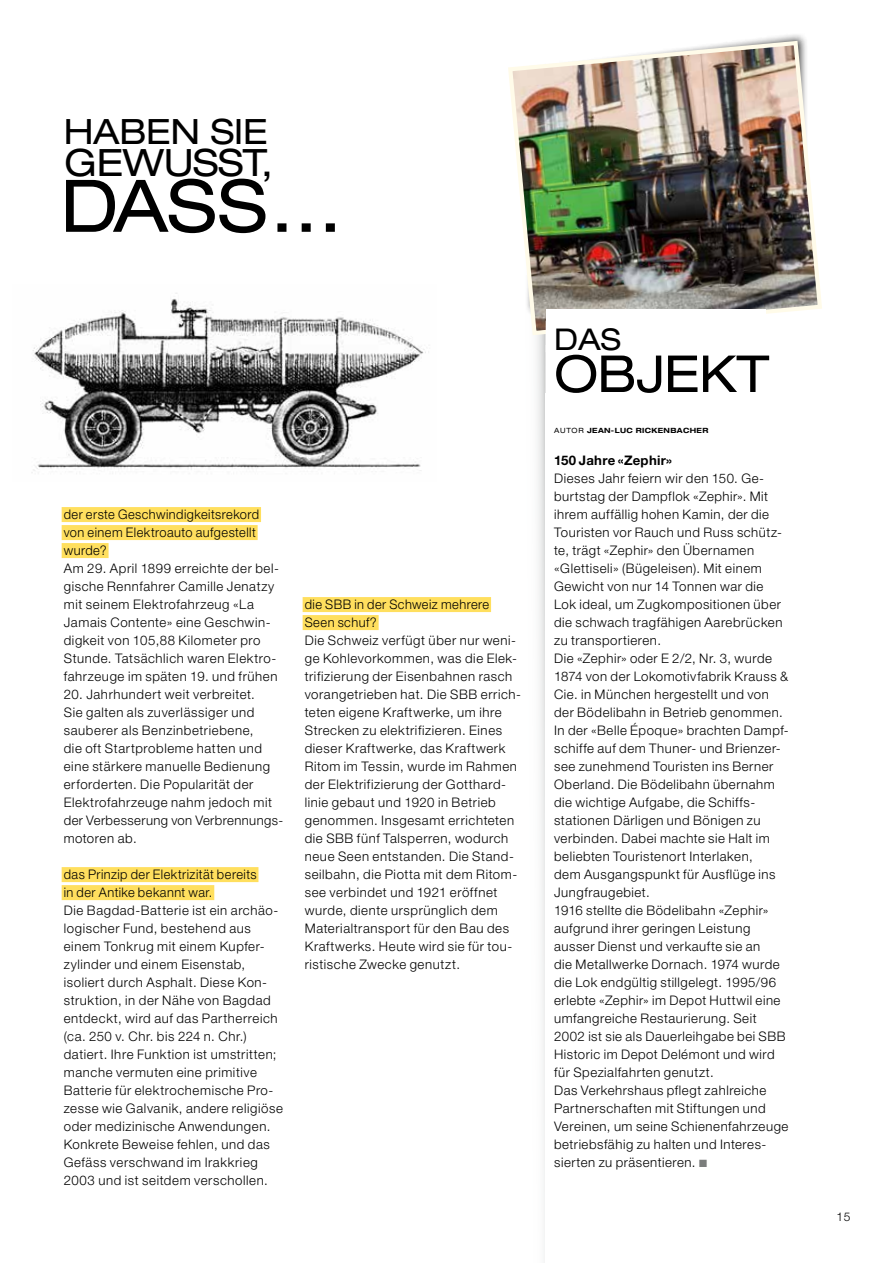
<style>
.page{position:relative;width:893px;height:1263px;background:#fff}
.page>*{position:absolute;margin:0;border:0;box-sizing:border-box;transform-origin:0 0}
.t1{font:expanded 72.6px "Helvetica Neue LT Pro";color:#000}
.t2{font:expanded 51px "Helvetica Neue LT Pro";letter-spacing:-.015em;color:#000}
.t3{font:expanded 37.65px "Helvetica Neue LT Pro";letter-spacing:-.01em;color:#000}
.t4{font:expanded 34.95px "Helvetica Neue LT Pro";letter-spacing:-.01em;color:#000}
.t5{font:expanded 30px "Helvetica Neue LT Pro";color:#000}
.t6{font:300 13.2px/18px "Helvetica Neue LT Pro";letter-spacing:.045em;color:#000}
.t7{font:700 13.2px "Helvetica Neue LT Pro";letter-spacing:.02em;color:#000}
.t8{font:300 12px "Helvetica Neue LT Pro";color:#000}
.t9{font:700 expanded 7.2px "Helvetica Neue LT Pro";letter-spacing:.05em;color:#000}
.s1{font-weight:400}
.s2{color:#7b7d7c}
</style>
<div class="page">
<div style="left:524px;top:33px;width:285px;height:201px;background:#000;opacity:.75"></div>
<div style="left:303px;top:597px;width:188px;height:15px;background:#ffdf5e"></div>
<div style="left:303px;top:615px;width:76px;height:15px;background:#ffdf5e"></div>
<svg style="left:537px;top:337px;width:9px;height:915px"></svg>
<img style="left:508px;top:39px;width:314px;height:298px">
<div style="left:546px;top:309px;width:219px;height:28px;background:#fff"></div>
<div style="left:62px;top:507px;width:199px;height:15px;background:#ffdf5e"></div>
<div style="left:62px;top:525px;width:196px;height:15px;background:#ffdf5e"></div>
<div style="left:62px;top:543px;width:47px;height:15px;background:#ffdf5e"></div>
<div style="left:62px;top:867px;width:196px;height:15px;background:#ffdf5e"></div>
<div style="left:62px;top:885px;width:152px;height:15px;background:#ffdf5e"></div>
<img style="left:31px;top:293px;width:395px;height:180px">
<h3 class="t4" style="left:64px;top:110px;width:206px">HABEN SIE</h3>
<h3 class="t3" style="left:64px;top:138px;width:211px">GEWUSST,</h3>
<h1 class="t1" style="left:60px;top:160px;width:284px">DASS…</h1>
<p class="t6" style="left:64px;top:505px;width:217px">der erste Geschwindigkeitsrekord von einem Elektroauto aufgestellt wurde?<br>Am 29. April 1899 erreichte der bel&shy;gische Rennfahrer Camille Jenatzy mit seinem Elektrofahrzeug «La<br>Jamais Contente» eine Geschwin&shy;digkeit von 105,88 Kilometer pro<br>Stunde. Tatsächlich waren Elektro&shy;fahrzeuge im späten 19. und frühen</p>
<p class="t6" style="left:64px;top:685px;width:221px">20. Jahrhundert weit verbreitet.<br>Sie galten als zuverlässiger und sauberer als Benzinbetriebene,<br>die oft Startprobleme hatten und eine stärkere manuelle Bedienung erforderten. Die Popularität der<br>Elektrofahrzeuge nahm jedoch mit der Verbesserung von Verbrennungs&shy;motoren ab.</p>
<p class="t6" style="left:64px;top:865px;width:221px">das Prinzip der Elektrizität bereits<br>in der Antike bekannt war.<br>Die Bagdad-Batterie ist ein archäo&shy;logischer Fund, bestehend aus einem Tonkrug mit einem Kupfer&shy;zylinder und einem Eisenstab, isoliert durch Asphalt. Diese Kon&shy;struktion, in der Nähe von Bagdad entdeckt, wird auf das Partherreich (ca. 250 v. Chr. bis 224 n. Chr.) datiert. Ihre Funktion ist umstritten; manche vermuten eine primitive Batterie für elektrochemische Pro&shy;zesse wie Galvanik, andere religiöse oder medizinische Anwendungen.<br>Konkrete Beweise fehlen, und das Gefäss verschwand im Irakkrieg 2003 und ist seitdem verschollen.</p>
<p class="t6" style="left:305px;top:595px;width:218px">die SBB in der Schweiz mehrere<br>Seen schuf?<br>Die Schweiz verfügt über nur weni&shy;ge Kohlevorkommen, was die Elek&shy;trifizierung der Eisenbahnen rasch vorangetrieben hat. Die SBB errich&shy;teten eigene Kraftwerke, um ihre<br>Strecken zu elektrifizieren. Eines dieser Kraftwerke, das Kraftwerk<br>Ritom im Tessin, wurde im Rahmen der Elektrifizierung der Gotthard&shy;linie gebaut und 1920 in Betrieb genommen. Insgesamt errichteten die SBB fünf Talsperren, wodurch neue Seen entstanden. Die Stand&shy;seilbahn, die Piotta mit dem Ritom&shy;see verbindet und 1921 eröffnet wurde, diente ursprünglich dem<br>Materialtransport für den Bau des<br>Kraftwerks. Heute wird sie für tou&shy;ristische Zwecke genutzt.</p>
<h3 class="t5" style="left:554px;top:320px;width:68px">DAS</h3>
<h2 class="t2" style="left:554px;top:342px;width:216px">OBJEKT</h2>
<p class="t9" style="left:554px;top:426px;width:156px"><span class="s1">AUTOR</span> JEAN-LUC RICKENBACHER</p>
<p class="t7" style="left:554px;top:452px;width:119px">150 Jahre «Zephir»</p>
<p class="t6" style="left:554px;top:469px;width:236px">Dieses Jahr feiern wir den 150. Ge&shy;burtstag der Dampflok «Zephir». Mit ihrem auffällig hohen Kamin, der die Touristen vor Rauch und Russ schütz&shy;te, trägt «Zephir» den Übernamen «Glettiseli» (Bügeleisen). Mit einem Gewicht von nur 14 Tonnen war die<br>Lok ideal, um Zugkompositionen über die schwach tragfähigen Aarebrücken zu transportieren.<br>Die «Zephir» oder E 2/2, Nr. 3, wurde 1874 von der Lokomotivfabrik Krauss &amp; Cie. in München hergestellt und von der Bödelibahn in Betrieb genommen.<br>In der «Belle Époque» brachten Dampf&shy;schiffe auf dem Thuner- und Brienzer&shy;see zunehmend Touristen ins Berner Oberland. Die Bödelibahn übernahm die wichtige Aufgabe, die Schiffs&shy;stationen Därligen und Bönigen zu verbinden. Dabei machte sie Halt im beliebten Touristenort Interlaken,<br>dem Ausgangspunkt für Ausflüge ins Jungfraugebiet.<br>1916 stellte die Bödelibahn «Zephir» aufgrund ihrer geringen Leistung ausser Dienst und verkaufte sie an<br>die Metallwerke Dornach. 1974 wurde die Lok endgültig stillgelegt. 1995/96 erlebte «Zephir» im Depot Huttwil eine umfangreiche Restaurierung. Seit 2002 ist sie als Dauerleihgabe bei SBB Historic im Depot Delémont und wird für Spezialfahrten genutzt.<br>Das Verkehrshaus pflegt zahlreiche Partnerschaften mit Stiftungen und Vereinen, um seine Schienenfahrzeuge betriebsfähig zu halten und Interes&shy;sierten zu präsentieren. <span class="s2">■</span></p>
<p class="t8" style="left:837px;top:1209px;width:15px">15</p>
</div>
